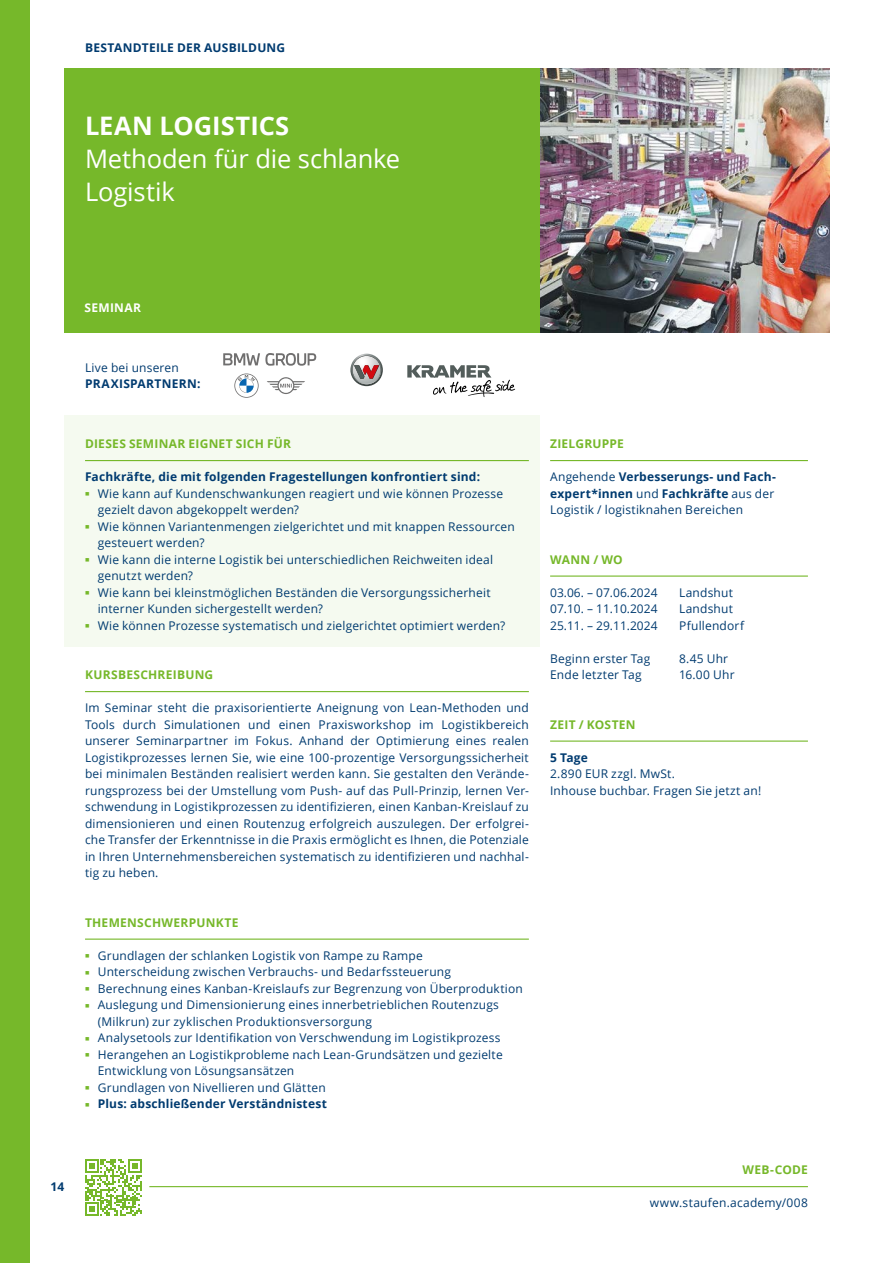
<style>
.page{position:relative;width:893px;height:1263px;background:#fff}
.page>*{position:absolute;margin:0;border:0;box-sizing:border-box;transform-origin:0 0}
.t1{font:25.5px/33px "Open Sans";letter-spacing:-.005em;color:#fff}
.t2{font:700 25.5px "Open Sans";color:#fff}
.t3{font:12px/16.5px "Open Sans";letter-spacing:.015em;color:#003b70}
.t4{font:700 12px "Open Sans";letter-spacing:.015em;color:#003b70}
.t5{font:700 12px "Open Sans";letter-spacing:.02em;color:#76b82a}
.t6{font:700 12px "Open Sans";letter-spacing:.025em;color:#fff}
.s1{font-weight:700}
</style>
<div class="page">
<div style="left:0;top:0;width:30px;height:1263px;background:#76b82a"></div>
<div style="left:64px;top:415px;width:475px;height:231px;background:#f5faf0"></div>
<img style="left:539px;top:69px;width:290px;height:264px">
<div style="left:64px;top:69px;width:475px;height:264px;background:#76b82a"></div>
<hr style="left:85px;top:460px;width:444px;height:1px;background:#76b82a">
<hr style="left:85px;top:691px;width:444px;height:1px;background:#76b82a">
<hr style="left:85px;top:938px;width:444px;height:2px;background:#76b82a">
<hr style="left:550px;top:460px;width:258px;height:1px;background:#76b82a">
<hr style="left:550px;top:575px;width:258px;height:2px;background:#76b82a">
<hr style="left:550px;top:740px;width:258px;height:2px;background:#76b82a">
<svg style="left:85px;top:1159px;width:57px;height:57px"></svg>
<hr style="left:149px;top:1186px;width:659px;height:1px;background:#76b82a">
<svg style="left:234px;top:373px;width:25px;height:25px"></svg>
<svg style="left:267px;top:377px;width:38px;height:17px"></svg>
<svg style="left:223px;top:353px;width:93px;height:13px"></svg>
<svg style="left:350px;top:354px;width:33px;height:32px"></svg>
<svg style="left:407px;top:365px;width:108px;height:32px"></svg>
<p class="t4" style="left:85px;top:39px;width:202px">BESTANDTEILE DER AUSBILDUNG</p>
<h1 class="t2" style="left:85px;top:108px;width:206px">LEAN LOGISTICS</h1>
<h1 class="t1" style="left:85px;top:141px;width:317px">Methoden für die schlanke<br>Logistik</h1>
<p class="t6" style="left:85px;top:299px;width:58px">SEMINAR</p>
<p class="t3" style="left:85px;top:359px;width:95px">Live bei unseren</p>
<p class="t4" style="left:85px;top:375px;width:117px">PRAXISPARTNERN:</p>
<p class="t5" style="left:85px;top:435px;width:208px">DIESES SEMINAR EIGNET SICH FÜR</p>
<p class="t4" style="left:85px;top:468px;width:397px">Fachkräfte, die mit folgenden Fragestellungen konfrontiert sind:</p>
<p class="t3" style="left:98px;top:485px;width:419px">Wie kann auf Kundenschwankungen reagiert und wie können Prozesse gezielt davon abgekoppelt werden?<br>Wie können Variantenmengen zielgerichtet und mit knappen Ressourcen gesteuert werden?<br>Wie kann die interne Logistik bei unterschiedlichen Reichweiten ideal genutzt werden?<br>Wie kann bei kleinstmöglichen Beständen die Versorgungssicherheit interner Kunden sichergestellt werden?<br>Wie können Prozesse systematisch und zielgerichtet optimiert werden?</p>
<p class="t5" style="left:85px;top:666px;width:130px">KURSBESCHREIBUNG</p>
<p class="t3" style="left:85px;top:699px;width:445px;text-align:justify">Im Seminar steht die praxisorientierte Aneignung von Lean-Methoden und Tools durch Simulationen und einen Praxisworkshop im Logistikbereich unserer Seminarpartner im Fokus. Anhand der Optimierung eines realen Logistikprozesses lernen Sie, wie eine 100-prozentige Versorgungssicherheit bei minimalen Beständen realisiert werden kann. Sie gestalten den Verände&shy;rungsprozess bei der Umstellung vom Push- auf das Pull-Prinzip, lernen Ver&shy;schwendung in Logistikprozessen zu identifizieren, einen Kanban-Kreislauf zu dimensionieren und einen Routenzug erfolgreich auszulegen. Der erfolgrei&shy;che Transfer der Erkenntnisse in die Praxis ermöglicht es Ihnen, die Potenziale in Ihren Unternehmensbereichen systematisch zu identifizieren und nachhal&shy;tig zu heben.</p>
<p class="t5" style="left:85px;top:914px;width:155px">THEMENSCHWERPUNKTE</p>
<p class="t3" style="left:98px;top:947px;width:427px">Grundlagen der schlanken Logistik von Rampe zu Rampe<br>Unterscheidung zwischen Verbrauchs- und Bedarfssteuerung Berechnung eines Kanban-Kreislaufs zur Begrenzung von Überproduktion Auslegung und Dimensionierung eines innerbetrieblichen Routenzugs (Milkrun) zur zyklischen Produktionsversorgung<br>Analysetools zur Identifikation von Verschwendung im Logistikprozess Herangehen an Logistikprobleme nach Lean-Grundsätzen und gezielte Entwicklung von Lösungsansätzen<br>Grundlagen von Nivellieren und Glätten</p>
<p class="t4" style="left:98px;top:1095px;width:231px">Plus: abschließender Verständnistest</p>
<p class="t5" style="left:550px;top:435px;width:75px">ZIELGRUPPE</p>
<p class="t3" style="left:550px;top:468px;width:227px;text-align:justify">Angehende <span class="s1">Verbesserungs- und Fach&shy;expert*innen</span> und <span class="s1">Fachkräfte</span> aus der Logistik / logistiknahen Bereichen</p>
<p class="t5" style="left:550px;top:551px;width:74px">WANN / WO</p>
<p class="t3" style="left:550px;top:584px;width:109px;text-align:justify">03.06. – 07.06.2024<br>07.10. – 11.10.2024<br>25.11. – 29.11.2024</p>
<p class="t3" style="left:550px;top:650px;width:102px">Beginn erster Tag<br>Ende letzter Tag</p>
<p class="t5" style="left:550px;top:716px;width:87px">ZEIT / KOSTEN</p>
<p class="t4" style="left:550px;top:749px;width:39px">5 Tage</p>
<p class="t3" style="left:550px;top:765px;width:213px">2.890 EUR zzgl. MwSt.<br>Inhouse buchbar. Fragen Sie jetzt an!</p>
<p class="t3" style="left:679px;top:584px;width:67px">Landshut<br>Landshut<br>Pfullendorf</p>
<p class="t3" style="left:679px;top:650px;width:57px">8.45 Uhr<br>16.00 Uhr</p>
<p class="t4" style="left:51px;top:1178px;width:15px">14</p>
<p class="t5" style="left:742px;top:1161px;width:67px">WEB-CODE</p>
<p class="t3" style="left:650px;top:1194px;width:160px">www.staufen.academy/008</p>
</div>
